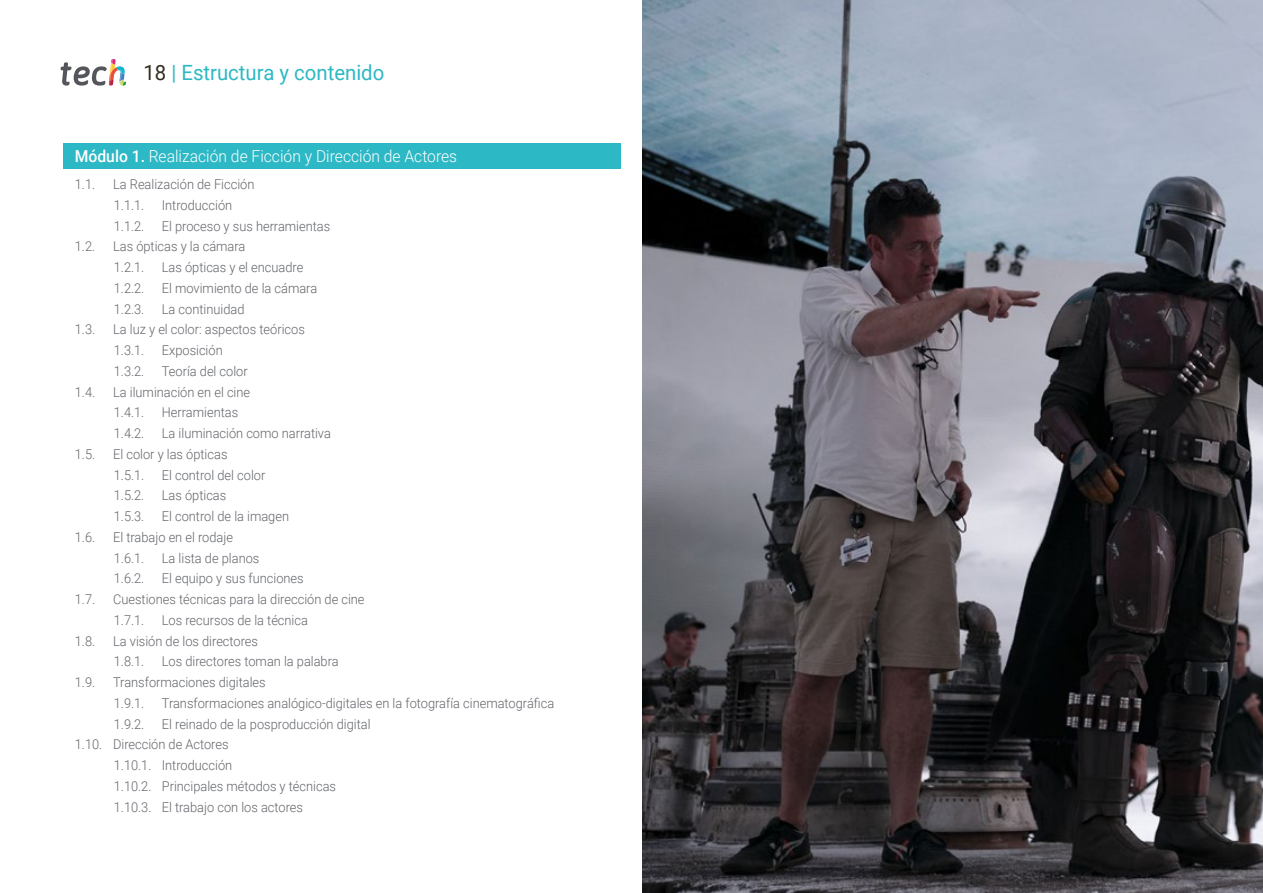
<style>
.page{position:relative;width:1263px;height:893px;background:#fff}
.page>*{position:absolute;margin:0;border:0;box-sizing:border-box;transform-origin:0 0}
.t1{font:21px "Roboto";color:#2db8c5}
.t2{font:300 16.5px "Roboto";color:#fff;scale:.95 1}
.t3{font:300 13.5px/20.7px "Roboto";color:#61646a;scale:.95 1}
.s1{color:#312e20}
.s2{font-weight:500}
</style>
<div class="page">
<div style="left:64px;top:143px;width:557px;height:25px;background:#2db8c5"></div>
<svg style="left:61px;top:59px;width:65px;height:27px"></svg>
<img style="left:642px;top:0;width:621px;height:893px">
<h1 class="t1" style="left:144px;top:57px;width:242px"><span class="s1">18</span> | Estructura y contenido</h1>
<p class="t2" style="left:75px;top:145px;width:404px"><span class="s2">Módulo 1.</span> Realización de Ficción y Dirección de Actores</p>
<p class="t3" style="left:75px;top:173px;width:23px">1.1.</p>
<p class="t3" style="left:113px;top:173px;width:150px">La Realización de Ficción<br>1.1.1.</p>
<p class="t3" style="left:162px;top:194px;width:76px">Introducción</p>
<p class="t3" style="left:114px;top:215px;width:34px">1.1.2.</p>
<p class="t3" style="left:162px;top:215px;width:179px">El proceso y sus herramientas</p>
<p class="t3" style="left:75px;top:236px;width:23px">1.2.</p>
<p class="t3" style="left:113px;top:236px;width:141px">Las ópticas y la cámara<br>1.2.1.</p>
<p class="t3" style="left:162px;top:256px;width:151px">Las ópticas y el encuadre</p>
<p class="t3" style="left:114px;top:277px;width:34px">1.2.2.</p>
<p class="t3" style="left:162px;top:277px;width:165px">El movimiento de la cámara</p>
<p class="t3" style="left:114px;top:298px;width:34px">1.2.3.</p>
<p class="t3" style="left:162px;top:298px;width:89px">La continuidad</p>
<p class="t3" style="left:75px;top:319px;width:23px">1.3.</p>
<p class="t3" style="left:113px;top:319px;width:203px">La luz y el color: aspectos teóricos<br>1.3.1.</p>
<p class="t3" style="left:162px;top:339px;width:66px">Exposición</p>
<p class="t3" style="left:114px;top:360px;width:34px">1.3.2.</p>
<p class="t3" style="left:162px;top:360px;width:92px">Teoría del color</p>
<p class="t3" style="left:75px;top:381px;width:23px">1.4.</p>
<p class="t3" style="left:113px;top:381px;width:146px">La iluminación en el cine<br>1.4.1.</p>
<p class="t3" style="left:162px;top:402px;width:82px">Herramientas</p>
<p class="t3" style="left:114px;top:422px;width:34px">1.4.2.</p>
<p class="t3" style="left:162px;top:422px;width:179px">La iluminación como narrativa</p>
<p class="t3" style="left:75px;top:443px;width:23px">1.5.</p>
<p class="t3" style="left:113px;top:443px;width:122px">El color y las ópticas<br>1.5.1.</p>
<p class="t3" style="left:162px;top:464px;width:110px">El control del color</p>
<p class="t3" style="left:114px;top:485px;width:34px">1.5.2.</p>
<p class="t3" style="left:162px;top:485px;width:69px">Las ópticas</p>
<p class="t3" style="left:114px;top:505px;width:34px">1.5.3.</p>
<p class="t3" style="left:162px;top:505px;width:135px">El control de la imagen</p>
<p class="t3" style="left:75px;top:526px;width:23px">1.6.</p>
<p class="t3" style="left:113px;top:526px;width:128px">El trabajo en el rodaje<br>1.6.1.</p>
<p class="t3" style="left:162px;top:547px;width:104px">La lista de planos</p>
<p class="t3" style="left:114px;top:568px;width:34px">1.6.2.</p>
<p class="t3" style="left:162px;top:568px;width:151px">El equipo y sus funciones</p>
<p class="t3" style="left:75px;top:588px;width:23px">1.7.</p>
<p class="t3" style="left:113px;top:588px;width:266px">Cuestiones técnicas para la dirección de cine<br>1.7.1.</p>
<p class="t3" style="left:162px;top:609px;width:155px">Los recursos de la técnica</p>
<p class="t3" style="left:75px;top:630px;width:23px">1.8.</p>
<p class="t3" style="left:113px;top:630px;width:154px">La visión de los directores<br>1.8.1.</p>
<p class="t3" style="left:162px;top:651px;width:188px">Los directores toman la palabra</p>
<p class="t3" style="left:75px;top:671px;width:23px">1.9.</p>
<p class="t3" style="left:113px;top:671px;width:162px">Transformaciones digitales<br>1.9.1.</p>
<p class="t3" style="left:162px;top:692px;width:414px">Transformaciones analógico-digitales en la fotografía cinematográfica</p>
<p class="t3" style="left:114px;top:713px;width:34px">1.9.2.</p>
<p class="t3" style="left:162px;top:713px;width:221px">El reinado de la posproducción digital</p>
<p class="t3" style="left:75px;top:734px;width:163px">1.10. Dirección de Actores</p>
<p class="t3" style="left:114px;top:754px;width:126px">1.10.1. Introducción</p>
<p class="t3" style="left:114px;top:775px;width:235px">1.10.2. Principales métodos y técnicas</p>
<p class="t3" style="left:114px;top:796px;width:201px">1.10.3. El trabajo con los actores</p>
</div>
